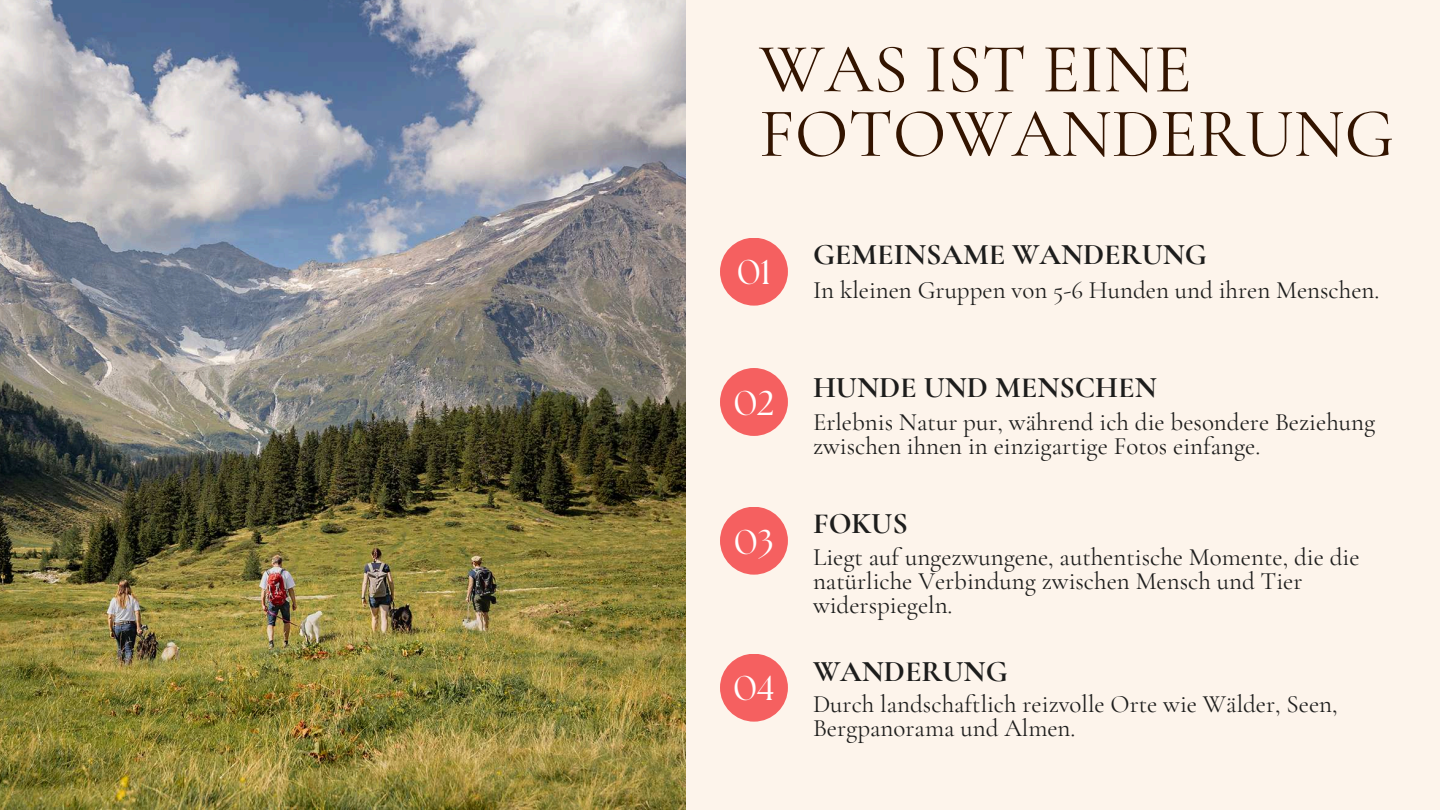
<style>
.page{position:relative;width:1440px;height:810px;background:#fdf4eb}
.page>*{position:absolute;margin:0;border:0;box-sizing:border-box;transform-origin:0 0}
.t1{font:70px/64.5px "Cormorant Garamond";color:#331400}
.t2{font:34.4px "The Seasons";color:#fff}
.t3{font:700 30px "Cormorant Garamond";color:#1d1d1c}
.t4{font:25px/24px "Cormorant Garamond";color:#1d1d1c}
</style>
<div class="page">
<img style="left:0;top:0;width:686px;height:810px">
<div style="left:720px;top:238px;width:68px;height:68px;background:#f56060;border-radius:50%"></div>
<div style="left:720px;top:368px;width:68px;height:68px;background:#f56060;border-radius:50%"></div>
<div style="left:720px;top:507px;width:68px;height:68px;background:#f56060;border-radius:50%"></div>
<div style="left:720px;top:654px;width:68px;height:68px;background:#f56060;border-radius:50%"></div>
<h1 class="t1" style="left:759px;top:37px;width:637px">WAS IST EINE<br>FOTOWANDERUNG</h1>
<h2 class="t2" style="left:737px;top:249px;width:35px">01</h2>
<h2 class="t2" style="left:734px;top:380px;width:42px">02</h2>
<h2 class="t2" style="left:734px;top:519px;width:41px">03</h2>
<h2 class="t2" style="left:733px;top:665px;width:43px">04</h2>
<p class="t3" style="left:813px;top:236px;width:395px">GEMEINSAME WANDERUNG</p>
<p class="t4" style="left:813px;top:278px;width:568px">In kleinen Gruppen von 5-6 Hunden und ihren Menschen.</p>
<p class="t3" style="left:813px;top:369px;width:345px">HUNDE UND MENSCHEN</p>
<p class="t4" style="left:813px;top:410px;width:564px">Erlebnis Natur pur, während ich die besondere Beziehung zwischen ihnen in einzigartige Fotos einfange.</p>
<p class="t3" style="left:813px;top:505px;width:96px">FOKUS</p>
<p class="t4" style="left:813px;top:545px;width:548px">Liegt auf ungezwungene, authentische Momente, die die natürliche Verbindung zwischen Mensch und Tier widerspiegeln.</p>
<p class="t3" style="left:813px;top:653px;width:196px">WANDERUNG</p>
<p class="t4" style="left:813px;top:692px;width:526px">Durch landschaftlich reizvolle Orte wie Wälder, Seen,<br>Bergpanorama und Almen.</p>
</div>
